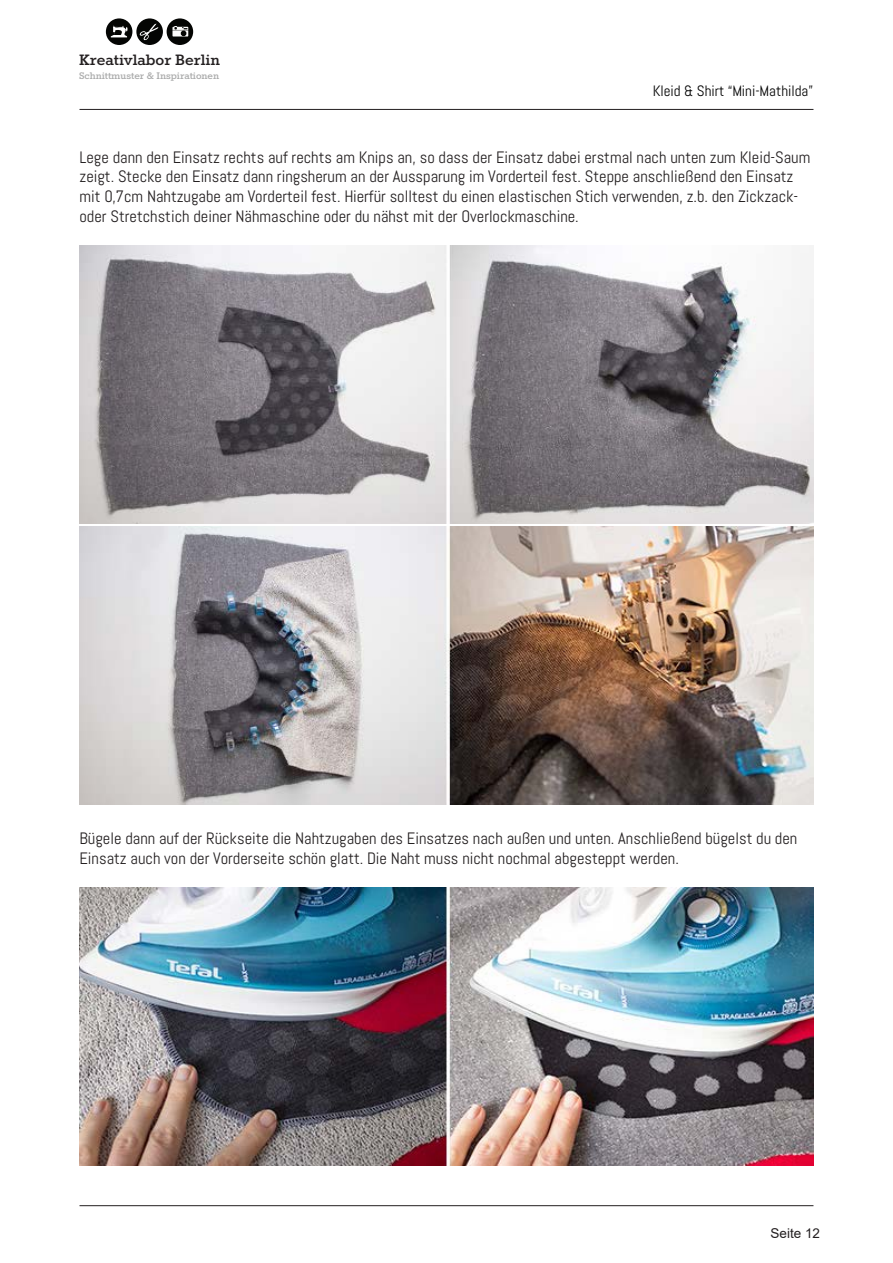
<style>
.page{position:relative;width:893px;height:1263px;background:#fff}
.page>*{position:absolute;margin:0;border:0;box-sizing:border-box;transform-origin:0 0}
.t1{font:700 17.55px "Rokkitt";color:#231f20}
.t2{font:16.5px/19.8px "Abel";color:#231f20}
.t3{font:15px "Abel";color:#000}
.t4{font:13.5px "Arial";color:#231f20}
.t5{font:700 11.1px "Rokkitt";color:#aaabab}
</style>
<div class="page">
<hr style="left:80px;top:109px;width:733px;height:1px;background:#231f20">
<hr style="left:80px;top:1205px;width:733px;height:1px;background:#231f20">
<div style="left:106px;top:18px;width:26px;height:27px;background:#040503;border-radius:50%"></div>
<svg style="left:111px;top:25px;width:17px;height:12px"></svg>
<svg style="left:136px;top:18px;width:27px;height:27px"></svg>
<div style="left:167px;top:18px;width:26px;height:27px;background:#040503;border-radius:50%"></div>
<svg style="left:140px;top:24px;width:18px;height:16px"></svg>
<svg style="left:172px;top:26px;width:16px;height:11px"></svg>
<img style="left:80px;top:245px;width:733px;height:278px">
<img style="left:80px;top:526px;width:733px;height:278px">
<img style="left:80px;top:887px;width:733px;height:278px">
<p class="t1" style="left:79px;top:50px;width:142px">Kreativlabor Berlin</p>
<p class="t5" style="left:79px;top:70px;width:142px">Schnittmuster &amp; Inspirationen</p>
<p class="t3" style="left:653px;top:81px;width:162px">Kleid &amp; Shirt “Mini-Mathilda”</p>
<p class="t2" style="left:80px;top:147px;width:732px">Lege dann den Einsatz rechts auf rechts am Knips an, so dass der Einsatz dabei erstmal nach unten zum Kleid-Saum zeigt. Stecke den Einsatz dann ringsherum an der Aussparung im Vorderteil fest. Steppe anschließend den Einsatz mit 0,7cm Nahtzugabe am Vorderteil fest. Hierfür solltest du einen elastischen Stich verwenden, z.b. den Zickzack&shy;oder Stretchstich deiner Nähmaschine oder du nähst mit der Overlockmaschine.</p>
<p class="t2" style="left:80px;top:829px;width:719px">Bügele dann auf der Rückseite die Nahtzugaben des Einsatzes nach außen und unten. Anschließend bügelst du den<br>Einsatz auch von der Vorderseite schön glatt. Die Naht muss nicht nochmal abgesteppt werden.</p>
<p class="t4" style="left:771px;top:1224px;width:51px">Seite 12</p>
</div>
